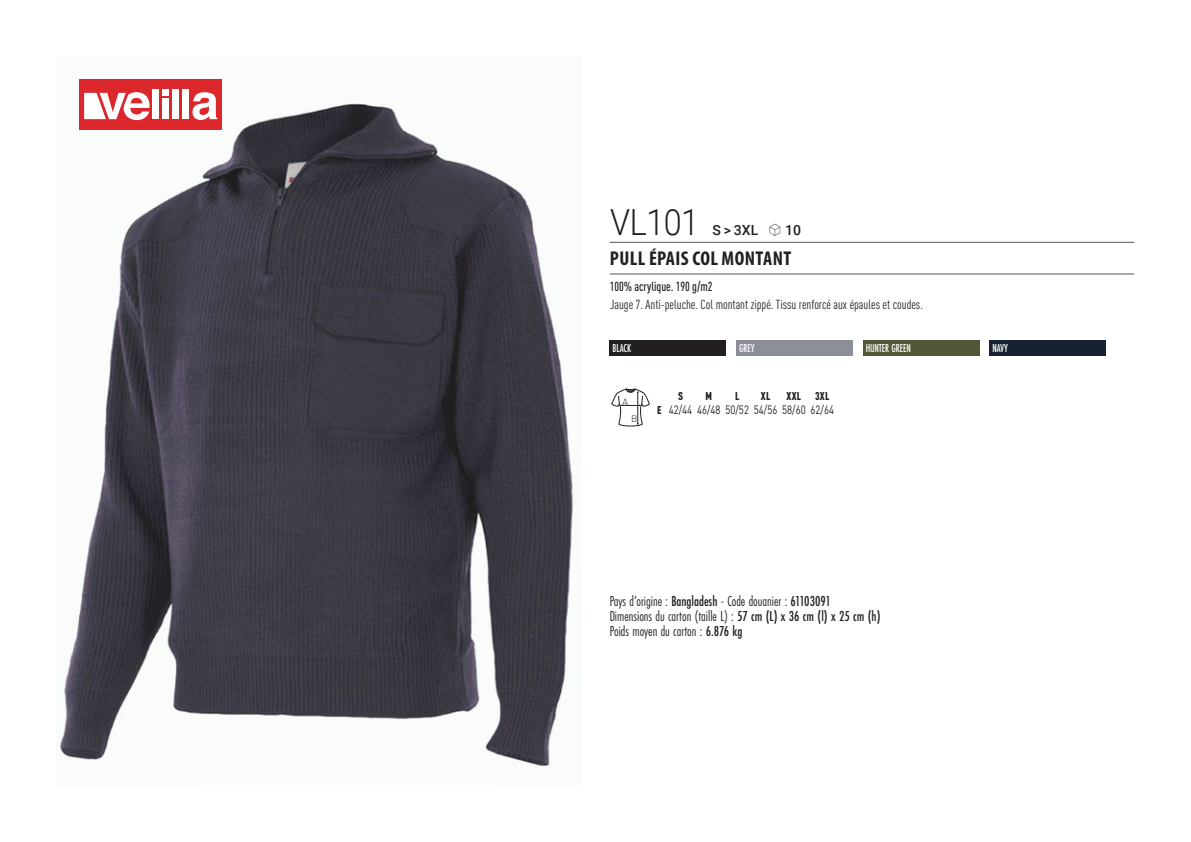
<style>
.page{position:relative;width:1191px;height:842px;background:#fff}
.page>*{position:absolute;margin:0;border:0;box-sizing:border-box;transform-origin:0 0}
.t1{font:300 36px "Roboto";letter-spacing:-.015em;color:#231f20;scale:.9 1}
.t2{font:700 condensed 20px "Myriad Pro";letter-spacing:.02em;color:#231f20}
.t3{font:15px "Futura PT Cond";color:#231f20;scale:.95 1}
.t4{font:500 14px "Roboto";color:#231f20}
.t5{font:condensed 13px "DIN Pro";color:#231f20}
.grammage_2020{font:500 condensed 13px "DIN Pro";color:#231f20;scale:.95 1}
._88_tailles_tab_maig{font:12px "DIN Pro";color:#231f20;scale:.8 1}
.Coloris_nuancier_bla{font:500 12px "Futura PT Cond";letter-spacing:-.01em;color:#fff;scale:.9 1}
._88_tailles_tab_maig-2{font:900 condensed 11.2px "DIN Pro";letter-spacing:.02em;color:#231f20;scale:.95 1}
.t6{font:300 9.2px "DIN";color:#231f20}
.s1{font-family:"Linotype Shapeshifter";font-weight:400;font-size:16px}
.s2{font-weight:900;font-stretch:condensed;font-size:11.2px}
.s3{font-weight:500}
</style>
<div class="page">
<img style="left:59px;top:103px;width:515px;height:664px">
<div style="left:609px;top:340px;width:117px;height:16px;background:#231f20"></div>
<div style="left:736px;top:340px;width:116px;height:16px;background:#8c8f97"></div>
<div style="left:863px;top:340px;width:116px;height:16px;background:#525536"></div>
<div style="left:989px;top:340px;width:116px;height:16px;background:#172231"></div>
<div style="left:79px;top:79px;width:143px;height:51px;background:#dc272d"></div>
<div style="left:152px;top:89px;width:7px;height:30px;background:#fff"></div>
<div style="left:172px;top:89px;width:7px;height:30px;background:#fff"></div>
<div style="left:182px;top:89px;width:7px;height:30px;background:#fff"></div>
<svg style="left:192px;top:92px;width:25px;height:28px"></svg>
<div style="left:162px;top:89px;width:7px;height:6px;background:#fff"></div>
<div style="left:162px;top:99px;width:7px;height:20px;background:#fff"></div>
<svg style="left:84px;top:92px;width:65px;height:28px"></svg>
<svg style="left:611px;top:388px;width:38px;height:38px"></svg>
<hr style="left:609px;top:242px;width:525px;height:1px;background:#57585a">
<hr style="left:609px;top:274px;width:525px;height:1px;background:#57585a">
<p class="t1" style="left:610px;top:197px;width:100px">VL101</p>
<p class="t4" style="left:712px;top:220px;width:90px">S &gt; 3XL <span class="s1">S</span> 10</p>
<p class="t2" style="left:610px;top:246px;width:183px">PULL ÉPAIS COL MONTANT</p>
<p class="grammage_2020" style="left:609px;top:277px;width:110px">100% acrylique. 190 g/m2</p>
<p class="t5" style="left:610px;top:295px;width:314px">Jauge 7. Anti-peluche. Col montant zippé. Tissu renforcé aux épaules et coudes.</p>
<p class="Coloris_nuancier_bla" style="left:612px;top:341px;width:22px">BLACK</p>
<p class="Coloris_nuancier_bla" style="left:739px;top:341px;width:19px">GREY</p>
<p class="Coloris_nuancier_bla" style="left:866px;top:341px;width:52px">HUNTER GREEN</p>
<p class="Coloris_nuancier_bla" style="left:992px;top:341px;width:18px">NAVY</p>
<p class="t6" style="left:622px;top:396px;width:7px">A</p>
<p class="t6" style="left:631px;top:413px;width:8px">B</p>
<p class="_88_tailles_tab_maig-2" style="left:678px;top:387px;width:7px">S</p>
<p class="_88_tailles_tab_maig-2" style="left:705px;top:387px;width:8px">M</p>
<p class="_88_tailles_tab_maig-2" style="left:735px;top:387px;width:6px">L</p>
<p class="_88_tailles_tab_maig-2" style="left:761px;top:387px;width:12px">XL</p>
<p class="_88_tailles_tab_maig-2" style="left:786px;top:387px;width:46px">XXL 3XL</p>
<p class="_88_tailles_tab_maig" style="left:657px;top:400px;width:222px"><span class="s2">E</span> 42/44 46/48 50/52 54/56 58/60 62/64</p>
<p class="t3" style="left:609px;top:592px;width:234px">Pays d’origine : <span class="s3">Bangladesh</span> - Code douanier : <span class="s3">61103091</span></p>
<p class="t3" style="left:609px;top:607px;width:286px">Dimensions du carton (taille L) : <span class="s3">57 cm (L) x 36 cm (l) x 25 cm (h)</span></p>
<p class="t3" style="left:609px;top:622px;width:141px">Poids moyen du carton : <span class="s3">6.876 kg</span></p>
</div>
